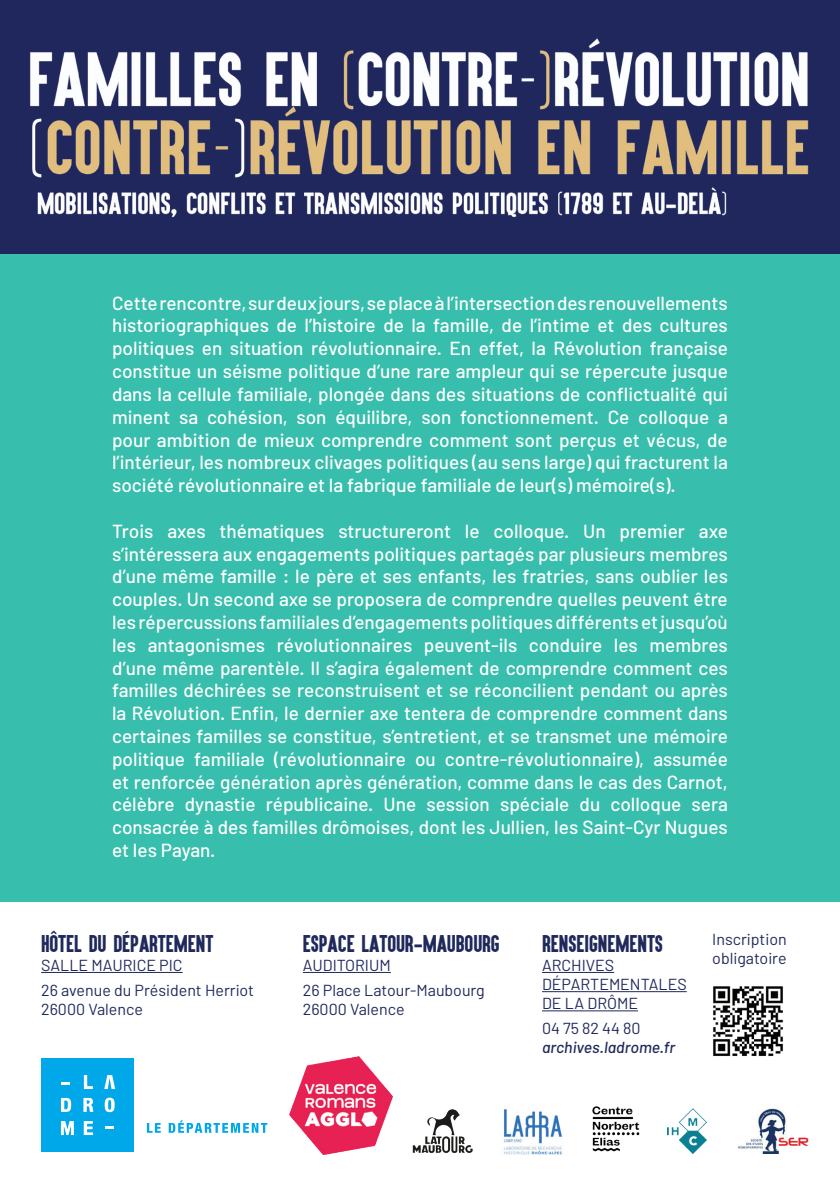
<style>
.page{position:relative;width:840px;height:1191px;background:#fff}
.page>*{position:absolute;margin:0;border:0;box-sizing:border-box;transform-origin:0 0}
.t1{font:20px "Aku&Kamu";color:#20295c}
.t2{font:500 19px/22.8px "Barlow";color:#fff;text-align:justify}
.t3{font:16px/19.2px "Barlow";color:#20295c}
.t4{font:italic 500 16px "Barlow";color:#20295c}
</style>
<div class="page">
<div style="left:0;top:237px;width:839px;height:664px;background:#38beac"></div>
<hr style="left:41px;top:972px;width:141px;height:1px;background:#20295c">
<div style="left:0;top:0;width:839px;height:253px;background:#1f275c"></div>
<img style="left:30px;top:38px;width:779px;height:180px">
<hr style="left:302px;top:972px;width:88px;height:1px;background:#20295c">
<hr style="left:541px;top:972px;width:72px;height:1px;background:#20295c">
<hr style="left:541px;top:991px;width:145px;height:1px;background:#20295c">
<hr style="left:541px;top:1010px;width:96px;height:1px;background:#20295c">
<img style="left:713px;top:986px;width:70px;height:70px">
<img style="left:289px;top:1056px;width:103px;height:98px">
<img style="left:412px;top:1109px;width:61px;height:44px">
<img style="left:503px;top:1109px;width:60px;height:45px">
<img style="left:592px;top:1106px;width:48px;height:46px">
<img style="left:667px;top:1108px;width:39px;height:45px">
<img style="left:738px;top:1108px;width:71px;height:45px">
<div style="left:41px;top:1058px;width:93px;height:94px;background:#00a7e9"></div>
<svg style="left:83px;top:1098px;width:10px;height:13px"></svg>
<svg style="left:105px;top:1097px;width:10px;height:15px"></svg>
<svg style="left:84px;top:1121px;width:9px;height:14px"></svg>
<svg style="left:105px;top:1126px;width:9px;height:3px"></svg>
<svg style="left:84px;top:1075px;width:9px;height:14px"></svg>
<svg style="left:104px;top:1075px;width:11px;height:14px"></svg>
<svg style="left:61px;top:1098px;width:10px;height:13px"></svg>
<svg style="left:61px;top:1121px;width:13px;height:14px"></svg>
<svg style="left:61px;top:1082px;width:9px;height:2px"></svg>
<svg style="left:147px;top:1123px;width:14px;height:9px"></svg>
<svg style="left:169px;top:1120px;width:98px;height:12px"></svg>
<p class="t2" style="left:112px;top:291px;width:617px">Cette rencontre, sur deux jours, se place à l’intersection des renouvellements historiographiques de l’histoire de la famille, de l’intime et des cultures politiques en situation révolutionnaire. En effet, la Révolution française constitue un séisme politique d’une rare ampleur qui se répercute jusque dans la cellule familiale, plongée dans des situations de conflictualité qui minent sa cohésion, son équilibre, son fonctionnement. Ce colloque a pour ambition de mieux comprendre comment sont perçus et vécus, de l’intérieur, les nombreux clivages politiques (au sens large) qui fracturent la société révolutionnaire et la fabrique familiale de leur(s) mémoire(s).</p>
<p class="t2" style="left:112px;top:519px;width:617px">Trois axes thématiques structureront le colloque. Un premier axe s’intéressera aux engagements politiques partagés par plusieurs membres d’une même famille : le père et ses enfants, les fratries, sans oublier les couples. Un second axe se proposera de comprendre quelles peuvent être les répercussions familiales d’engagements politiques différents et jusqu’où les antagonismes révolutionnaires peuvent-ils conduire les membres d’une même parentèle. Il s’agira également de comprendre comment ces familles déchirées se reconstruisent et se réconcilient pendant ou après la Révolution. Enfin, le dernier axe tentera de comprendre comment dans certaines familles se constitue, s’entretient, et se transmet une mémoire politique familiale (révolutionnaire ou contre-révolutionnaire), assumée et renforcée génération après génération, comme dans le cas des Carnot, célèbre dynastie républicaine. Une session spéciale du colloque sera consacrée à des familles drômoises, dont les Jullien, les Saint-Cyr Nugues et les Payan.</p>
<p class="t1" style="left:41px;top:930px;width:173px">HÔTEL DU DÉPARTEMENT</p>
<p class="t3" style="left:41px;top:952px;width:214px;line-height:24.8px">SALLE MAURICE PIC<br>26 avenue du Président Herriot</p>
<p class="t3" style="left:41px;top:999px;width:103px">26000 Valence</p>
<p class="t1" style="left:302px;top:930px;width:198px">ESPACE LATOUR-MAUBOURG</p>
<p class="t3" style="left:302px;top:952px;width:183px;line-height:24.8px">AUDITORIUM<br>26 Place Latour-Maubourg</p>
<p class="t3" style="left:302px;top:999px;width:103px">26000 Valence</p>
<p class="t1" style="left:541px;top:930px;width:122px">RENSEIGNEMENTS</p>
<p class="t3" style="left:541px;top:955px;width:146px">ARCHIVES<br>DÉPARTEMENTALES<br>DE LA DRÔME</p>
<p class="t3" style="left:541px;top:1018px;width:100px">04 75 82 44 80</p>
<p class="t4" style="left:541px;top:1037px;width:135px">archives.ladrome.fr</p>
<p class="t3" style="left:711px;top:929px;width:76px">Inscription obligatoire</p>
</div>
